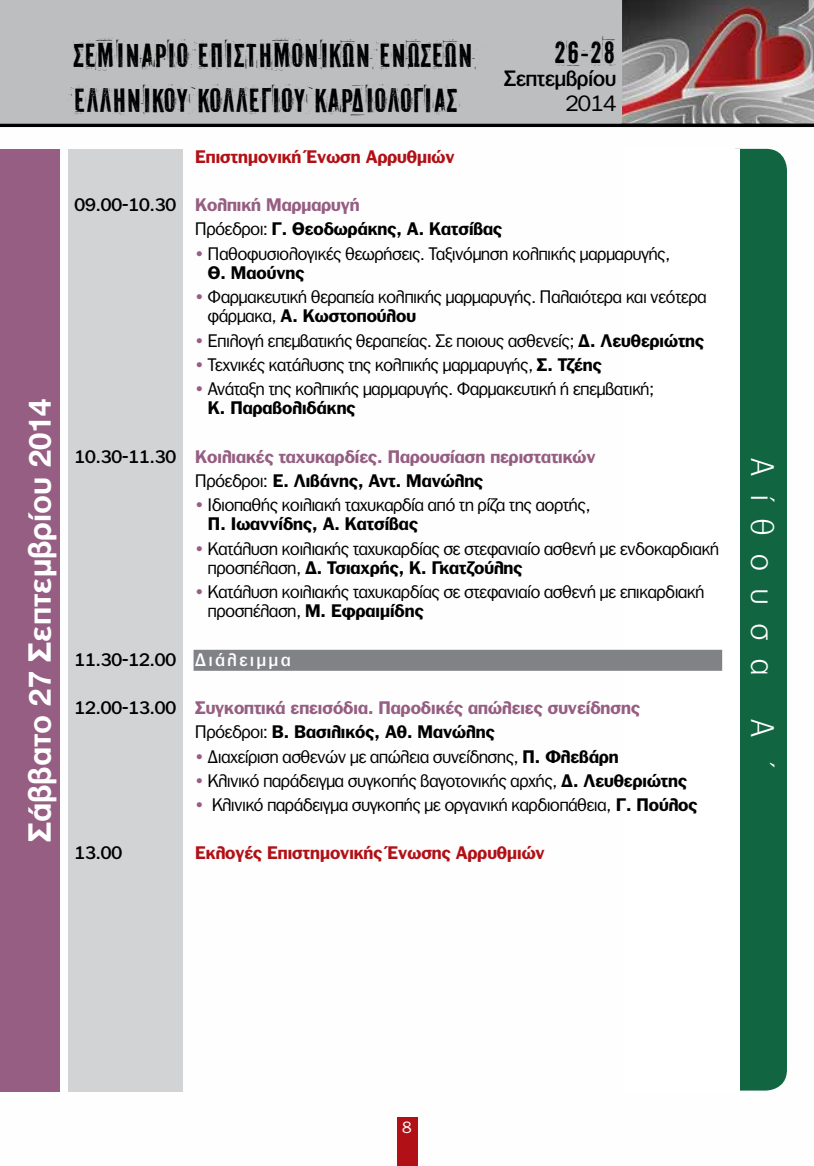
<style>
.page{position:relative;width:814px;height:1166px;background:#fff}
.page>*{position:absolute;margin:0;border:0;box-sizing:border-box;transform-origin:0 0}
.t1{font:700 33.25px "Helvetica Neue Greek";color:#fff}
.t2{font:31.68px/45.5px "PF Fuel";letter-spacing:-.02em;color:#000}
.t3{font:300 31.5px "PF Franklin Gothic";letter-spacing:.6em;color:#fff}
.t4{font:29.22px "PF Fuel";color:#000}
.t5{font:21.35px "PF Franklin Gothic Med";color:#000}
.t6{font:21.35px "PF Franklin Gothic";color:#000}
.t7{font:17.5px/19.2px "PF Franklin Gothic";color:#000}
.t8{font:700 17.5px/24.2px "PF Franklin Gothic";color:#955e82;text-align:center}
.t9{font:700 17.5px "PF Franklin Gothic";color:#b11116}
.t10{font:700 17.5px/24.2px "PF Franklin Gothic";color:#000}
.t11{font:17.5px "PF Franklin Gothic Med";color:#000}
.t12{font:15.75px "PF Franklin Gothic";color:#fff;scale:.95 1}
.s1{font-family:"PF Franklin Gothic Med";font-weight:400}
.s2{color:#955e82}
.s3{font-weight:400}
.s4{font-weight:700}
.s5{font-family:"PF Franklin Gothic Med";font-weight:400;color:#000}
.s6{font-weight:400;color:#000}
.s7{color:#000}
.s8{color:#fff}
</style>
<div class="page">
<img style="left:0;top:0;width:814px;height:1166px">
<div style="left:0;top:0;width:621px;height:123px;background:#bcbec0"></div>
<hr style="left:0;top:124px;width:814px;height:3px;background:#000">
<div style="left:396px;top:1117px;width:21px;height:49px;background:#b11116"></div>
<div style="left:715px;top:149px;width:72px;height:941px;background:#116641;border-radius:21px"></div>
<div style="left:625px;top:149px;width:114px;height:942px;background:#fff"></div>
<div style="left:68px;top:149px;width:114px;height:942px;background:#d1d3d4"></div>
<div style="left:193px;top:650px;width:529px;height:21px;background:#808285"></div>
<div style="left:0;top:149px;width:60px;height:942px;background:#955e82"></div>
<h2 class="t2" style="left:73px;top:32px;width:402px">ΣΕΜΙΝΑΡΙΟ ΕΠΙΣΤΗΜΟΝΙΚΩΝ ΕΝΩΣΕΩΝ<br>ΕΛΛΗΝΙΚΟΥ ΚΟΛΛΕΓΙΟΥ ΚΑΡ∆ΙΟΛΟΓΙΑΣ</h2>
<h3 class="t4" style="left:553px;top:34px;width:64px">26-28</h3>
<p class="t5" style="left:504px;top:66px;width:113px">Σεπτεµβρίου</p>
<p class="t6" style="left:565px;top:92px;width:52px">2014</p>
<h1 class="t1" style="left:22px;top:842px;width:445px;rotate:-90deg">Σάββατο 27 Σεπτεμβρίου 2014</h1>
<p class="t9" style="left:195px;top:146px;width:261px">Επιστημονική Ένωση Αρρυθμιών</p>
<p class="t10" style="left:195px;top:193px;width:308px;text-indent:-121px"><span class="s1">09.00-10.30</span> <span class="s2">Κολπική Μαρμαρυγή<br></span><span class="s3">Πρόεδροι:</span> Γ. Θεοδωράκης, Α. Κατσίβας</p>
<p class="t7" style="left:208px;top:244px;width:463px;text-indent:-13px"><span class="s2">•</span> Παθοφυσιολογικές θεωρήσεις. Ταξινόμηση κολπικής μαρμαρυγής,<br><span class="s4">Θ. Μαούνης</span></p>
<p class="t7" style="left:208px;top:287px;width:500px;text-indent:-13px"><span class="s2">•</span> Φαρμακευτική θεραπεία κολπικής μαρμαρυγής. Παλαιότερα και νεότερα φάρμακα, <span class="s4">Α. Κωστοπούλου</span></p>
<p class="t7" style="left:195px;top:331px;width:510px"><span class="s2">•</span> Επιλογή επεμβατικής θεραπείας. Σε ποιους ασθενείς; <span class="s4">Δ. Λευθεριώτης</span></p>
<p class="t7" style="left:195px;top:355px;width:408px"><span class="s2">•</span> Τεχνικές κατάλυσης της κολπικής μαρμαρυγής, <span class="s4">Σ. Τζέης</span></p>
<p class="t7" style="left:208px;top:379px;width:447px;text-indent:-13px"><span class="s2">•</span> Ανάταξη της κολπικής μαρμαρυγής. Φαρμακευτική ή επεμβατική;<br><span class="s4">Κ. Παραβολιδάκης</span></p>
<p class="t8" style="left:74px;top:444px;width:522px"><span class="s5">10.30-11.30</span> Κοιλιακές ταχυκαρδίες. Παρουσίαση περιστατικών<br><span class="s6">Πρόεδροι:</span> <span class="s7">Ε. Λιβάνης, Αντ. Μανώλης</span></p>
<p class="t7" style="left:208px;top:495px;width:384px;text-indent:-13px"><span class="s2">•</span> Ιδιοπαθής κοιλιακή ταχυκαρδία από τη ρίζα της αορτής,<br><span class="s4">Π. Ιωαννίδης, Α. Κατσίβας</span></p>
<p class="t7" style="left:208px;top:539px;width:512px;text-indent:-13px"><span class="s2">•</span> Κατάλυση κοιλιακής ταχυκαρδίας σε στεφανιαίο ασθενή με ενδοκαρδιακή προσπέλαση, <span class="s4">Δ. Τσιαχρής, Κ. Γκατζούλης</span></p>
<p class="t7" style="left:208px;top:582px;width:498px;text-indent:-13px"><span class="s2">•</span> Κατάλυση κοιλιακής ταχυκαρδίας σε στεφανιαίο ασθενή με επικαρδιακή προσπέλαση, <span class="s4">Μ. Εφραιμίδης</span></p>
<p class="t11" style="left:74px;top:649px;width:217px">11.30-12.00 <span class="s8">Δι άλ ε ι μ μ α</span></p>
<p class="t8" style="left:195px;top:696px;width:446px;text-align:left;text-indent:-121px"><span class="s5">12.00-13.00</span> Συγκοπτικά επεισόδια. Παροδικές απώλειες συνείδησης<br><span class="s6">Πρόεδροι:</span> <span class="s7">Β. Βασιλικός, Αθ. Μανώλης</span></p>
<p class="t7" style="left:195px;top:746px;width:425px"><span class="s2">•</span> Διαχείριση ασθενών με απώλεια συνείδησης, <span class="s4">Π. Φλεβάρη</span></p>
<p class="t7" style="left:195px;top:771px;width:493px"><span class="s2">•</span> Κλινικό παράδειγμα συγκοπής βαγοτονικής αρχής, <span class="s4">Δ. Λευθεριώτης</span></p>
<p class="t7" style="left:195px;top:795px;width:504px"><span class="s2">•</span> Κλινικό παράδειγμα συγκοπής με οργανική καρδιοπάθεια, <span class="s4">Γ. Πούλος</span></p>
<p class="t11" style="left:74px;top:843px;width:49px">13.00</p>
<p class="t9" style="left:195px;top:843px;width:351px">Εκλογές Επιστημονικής Ένωσης Αρρυθμιών</p>
<h3 class="t3" style="left:780px;top:458px;width:218px;rotate:90deg">Αίθουσα</h3>
<h3 class="t3" style="left:780px;top:719px;width:54px;rotate:90deg">Α ΄</h3>
<p class="t12" style="left:402px;top:1119px;width:11px">8</p>
</div>
